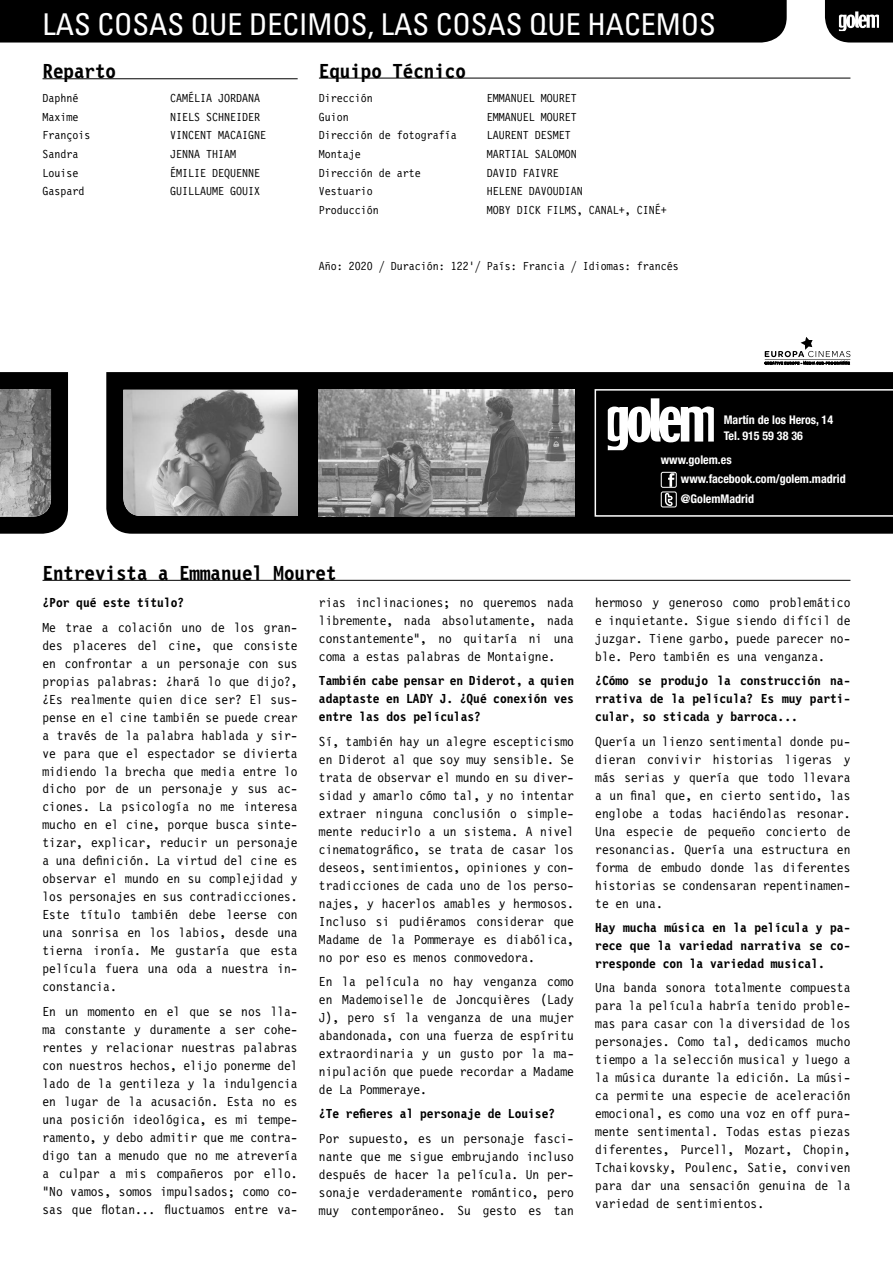
<style>
.page{position:relative;width:893px;height:1263px;background:#fff}
.page>*{position:absolute;margin:0;border:0;box-sizing:border-box;transform-origin:0 0}
.t1{font:condensed 30px "Univers";color:#fff}
.t2{font:700 21px "Letter Gothic 12 Pitch BT";color:#000}
.t3{font:13.5px/18px "Letter Gothic 12 Pitch BT";color:#000;text-align:justify}
.t4{font:700 13.5px/18px "Letter Gothic 12 Pitch BT";color:#000;text-align:justify}
.t5{font:12px "Letter Gothic 12 Pitch BT";color:#000}
.t6{font:700 condensed 12px/19.5px "Helvetica Neue";color:#fff}
</style>
<div class="page">
<svg style="left:106px;top:372px;width:787px;height:162px;background:#070707"></svg>
<div style="left:0;top:0;width:787px;height:43px;background:#000"></div>
<hr style="left:43px;top:78px;width:255px;height:1px;background:#000">
<hr style="left:319px;top:78px;width:531px;height:1px;background:#000">
<hr style="left:43px;top:580px;width:807px;height:1px;background:#000">
<img style="left:123px;top:390px;width:175px;height:126px">
<img style="left:319px;top:390px;width:255px;height:126px">
<svg style="left:0;top:372px;width:68px;height:162px;background:#090909"></svg>
<img style="left:0;top:389px;width:51px;height:128px">
<svg style="left:825px;top:0;width:68px;height:43px;background:#323232"></svg>
<svg style="left:595px;top:389px;width:298px;height:128px;background:#1c1c1c"></svg>
<svg style="left:765px;top:337px;width:85px;height:28px"></svg>
<h1 class="t1" style="left:43px;top:6px;width:675px">LAS COSAS QUE DECIMOS, LAS COSAS QUE HACEMOS</h1>
<h2 class="t2" style="left:43px;top:60px;width:75px">Reparto</h2>
<h2 class="t2" style="left:319px;top:60px;width:148px">Equipo Técnico</h2>
<p class="t5" style="left:43px;top:91px;width:37px">Daphné</p>
<p class="t5" style="left:170px;top:91px;width:92px">CAMÉLIA JORDANA</p>
<p class="t5" style="left:43px;top:110px;width:37px">Maxime</p>
<p class="t5" style="left:170px;top:110px;width:92px">NIELS SCHNEIDER</p>
<p class="t5" style="left:43px;top:129px;width:49px">François</p>
<p class="t5" style="left:170px;top:129px;width:98px">VINCENT MACAIGNE</p>
<p class="t5" style="left:43px;top:147px;width:37px">Sandra</p>
<p class="t5" style="left:170px;top:147px;width:68px">JENNA THIAM</p>
<p class="t5" style="left:43px;top:166px;width:37px">Louise</p>
<p class="t5" style="left:170px;top:166px;width:92px">ÉMILIE DEQUENNE</p>
<p class="t5" style="left:43px;top:185px;width:43px">Gaspard</p>
<p class="t5" style="left:170px;top:185px;width:92px">GUILLAUME GOUIX</p>
<p class="t5" style="left:319px;top:91px;width:55px">Dirección</p>
<p class="t5" style="left:487px;top:91px;width:91px">EMMANUEL MOURET</p>
<p class="t5" style="left:319px;top:110px;width:31px">Guion</p>
<p class="t5" style="left:487px;top:110px;width:91px">EMMANUEL MOURET</p>
<p class="t5" style="left:319px;top:129px;width:139px">Dirección de fotografía</p>
<p class="t5" style="left:487px;top:129px;width:85px">LAURENT DESMET</p>
<p class="t5" style="left:319px;top:147px;width:43px">Montaje</p>
<p class="t5" style="left:487px;top:147px;width:91px">MARTIAL SALOMON</p>
<p class="t5" style="left:319px;top:166px;width:103px">Dirección de arte</p>
<p class="t5" style="left:487px;top:166px;width:73px">DAVID FAIVRE</p>
<p class="t5" style="left:319px;top:184px;width:55px">Vestuario</p>
<p class="t5" style="left:487px;top:184px;width:97px">HELENE DAVOUDIAN</p>
<p class="t5" style="left:319px;top:203px;width:61px">Producción</p>
<p class="t5" style="left:487px;top:203px;width:181px">MOBY DICK FILMS, CANAL+, CINÉ+</p>
<p class="t5" style="left:319px;top:259px;width:361px">Año: 2020 / Duración: 122’/ País: Francia / Idiomas: francés</p>
<p class="t6" style="left:724px;top:411px;width:111px;line-height:16.5px">Martín de los Heros, 14<br>Tel. 915 59 38 36</p>
<p class="t6" style="left:681px;top:450px;width:166px;text-indent:-20px">www.golem.es www.facebook.com/golem.madrid @GolemMadrid</p>
<h2 class="t2" style="left:43px;top:561px;width:295px">Entrevista a Emmanuel Mouret</h2>
<p class="t4" style="left:43px;top:594px;width:143px">¿Por qué este título?</p>
<p class="t3" style="left:43px;top:618px;width:257px">Me trae a colación uno de los gran&shy;des placeres del cine, que consiste en confrontar a un personaje con sus propias palabras: ¿hará lo que dijo?, ¿Es realmente quien dice ser? El sus&shy;pense en el cine también se puede crear a través de la palabra hablada y sir&shy;ve para que el espectador se divierta midiendo la brecha que media entre lo dicho por de un personaje y sus ac&shy;ciones. La psicología no me interesa mucho en el cine, porque busca sinte&shy;tizar, explicar, reducir un personaje a una definición. La virtud del cine es observar el mundo en su complejidad y los personajes en sus contradicciones.<br>Este título también debe leerse con una sonrisa en los labios, desde una tierna ironía. Me gustaría que esta película fuera una oda a nuestra in&shy;constancia.</p>
<p class="t3" style="left:43px;top:1003px;width:257px">En un momento en el que se nos lla&shy;ma constante y duramente a ser cohe&shy;rentes y relacionar nuestras palabras con nuestros hechos, elijo ponerme del lado de la gentileza y la indulgencia en lugar de la acusación. Esta no es una posición ideológica, es mi tempe&shy;ramento, y debo admitir que me contra&shy;digo tan a menudo que no me atrevería a culpar a mis compañeros por ello. “No vamos, somos impulsados; como co&shy;sas que flotan... fluctuamos entre va-</p>
<p class="t3" style="left:319px;top:594px;width:257px">rias inclinaciones; no queremos nada libremente, nada absolutamente, nada constantemente”, no quitaría ni una coma a estas palabras de Montaigne.</p>
<p class="t4" style="left:319px;top:672px;width:257px">También cabe pensar en Diderot, a quien adaptaste en LADY J. ¿Qué conexión ves entre las dos películas?</p>
<p class="t3" style="left:319px;top:733px;width:257px">Sí, también hay un alegre escepticismo en Diderot al que soy muy sensible. Se trata de observar el mundo en su diver&shy;sidad y amarlo cómo tal, y no intentar extraer ninguna conclusión o simple&shy;mente reducirlo a un sistema. A nivel cinematográfico, se trata de casar los deseos, sentimientos, opiniones y con&shy;tradicciones de cada uno de los perso&shy;najes, y hacerlos amables y hermosos.<br>Incluso si pudiéramos considerar que Madame de la Pommeraye es diabólica, no por eso es menos conmovedora.</p>
<p class="t3" style="left:319px;top:973px;width:257px">En la película no hay venganza como en Mademoiselle de Joncquières (Lady J), pero sí la venganza de una mujer abandonada, con una fuerza de espíritu extraordinaria y un gusto por la ma&shy;nipulación que puede recordar a Madame de La Pommeraye.</p>
<p class="t4" style="left:319px;top:1105px;width:238px">¿Te refieres al personaje de Louise?</p>
<p class="t3" style="left:319px;top:1130px;width:257px">Por supuesto, es un personaje fasci&shy;nante que me sigue embrujando incluso después de hacer la película. Un per&shy;sonaje verdaderamente romántico, pero muy contemporáneo. Su gesto es tan</p>
<p class="t3" style="left:595px;top:594px;width:257px">hermoso y generoso como problemático e inquietante. Sigue siendo difícil de juzgar. Tiene garbo, puede parecer no&shy;ble. Pero también es una venganza.</p>
<p class="t4" style="left:595px;top:672px;width:257px">¿Cómo se produjo la construcción na&shy;rrativa de la película? Es muy parti&shy;cular, so sticada y barroca...</p>
<p class="t3" style="left:595px;top:732px;width:257px">Quería un lienzo sentimental donde pu&shy;dieran convivir historias ligeras y más serias y quería que todo llevara a un final que, en cierto sentido, las englobe a todas haciéndolas resonar.<br>Una especie de pequeño concierto de resonancias. Quería una estructura en forma de embudo donde las diferentes historias se condensaran repentinamen&shy;te en una.</p>
<p class="t4" style="left:595px;top:919px;width:257px">Hay mucha música en la película y pa&shy;rece que la variedad narrativa se co&shy;rresponde con la variedad musical.</p>
<p class="t3" style="left:595px;top:979px;width:257px">Una banda sonora totalmente compuesta para la película habría tenido proble&shy;mas para casar con la diversidad de los personajes. Como tal, dedicamos mucho tiempo a la selección musical y luego a la música durante la edición. La músi&shy;ca permite una especie de aceleración emocional, es como una voz en off pura&shy;mente sentimental. Todas estas piezas diferentes, Purcell, Mozart, Chopin, Tchaikovsky, Poulenc, Satie, conviven para dar una sensación genuina de la variedad de sentimientos.</p>
</div>
